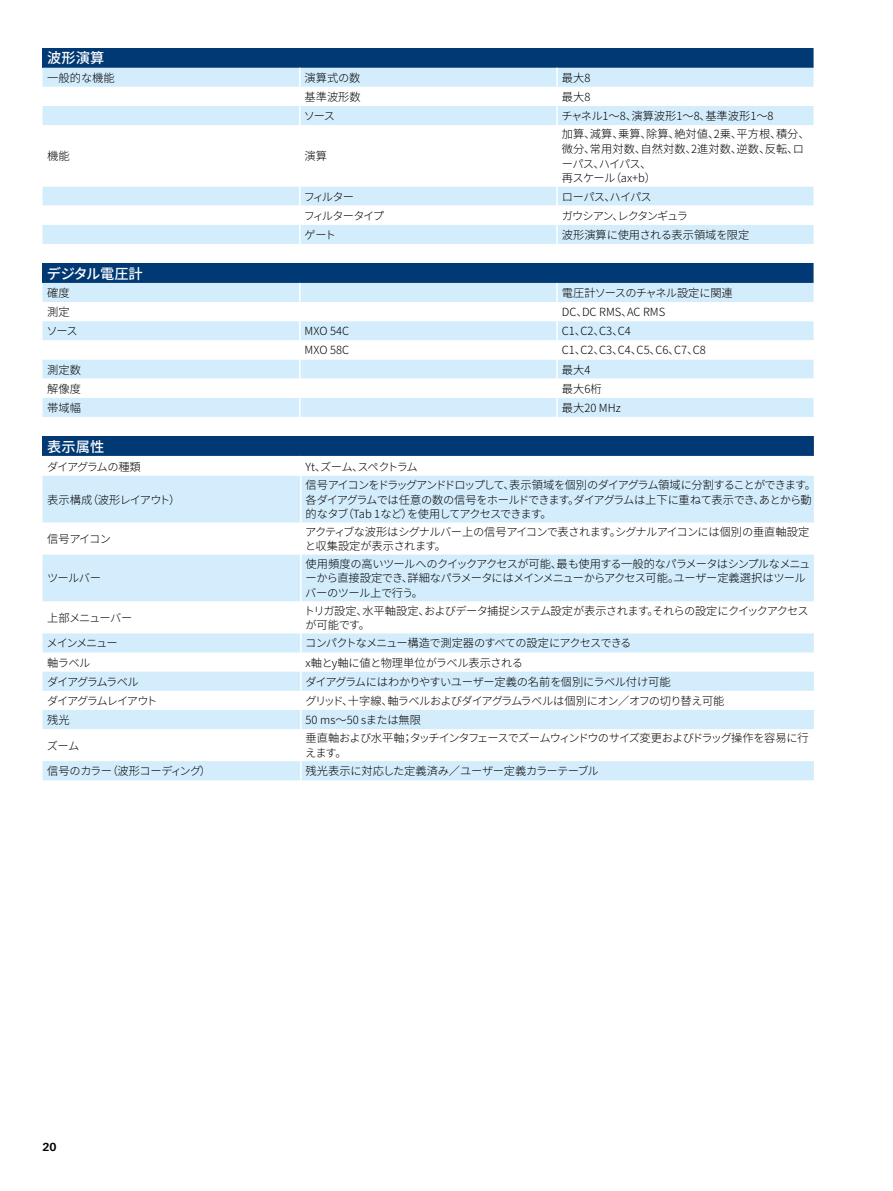
<style>
.page{position:relative;width:893px;height:1191px;background:#fff}
.page>*{position:absolute;margin:0;border:0;box-sizing:border-box;transform-origin:0 0}
.Tabellenueberschrift{font:500 14.25px "Source Han Sans JP";color:#fff}
.Tabellenueberschrift-2{font:500 14.25px "Source Han Sans JP";letter-spacing:-.025em;color:#fff}
.Tabelletext{font:300 11.25px/14.7px "Source Han Sans JP";letter-spacing:-.05em;color:#000}
.Tabelletext-2{font:300 11.25px/14.7px "Source Han Sans JP";color:#000}
.Tabelletext-3{font:300 11.25px/14.7px "Source Han Sans JP";letter-spacing:-.085em;color:#000}
.Tabelletext-4{font:300 11.25px/14.7px "Source Han Sans JP";letter-spacing:-.075em;color:#000}
.Tabelletext-5{font:300 11.25px "Source Han Sans JP";letter-spacing:-.03em;color:#000}
.Tabelletext-6{font:300 11.25px "Source Han Sans JP";letter-spacing:-.115em;color:#000}
.Tabelletext-7{font:300 11.25px "Source Han Sans JP";letter-spacing:-.02em;color:#000}
.Tabelletext-8{font:300 11.25px "Source Han Sans JP";letter-spacing:-.005em;color:#000}
.Tabelletext-9{font:300 11.25px "Source Han Sans JP";letter-spacing:-.09em;color:#000}
.Tabelletext-10{font:300 11.25px "Source Han Sans JP";letter-spacing:-.105em;color:#000}
.t1{font:700 11.25px "Linotype Univers 630";color:#000}
</style>
<div class="page">
<div style="left:43px;top:48px;width:771px;height:20px;background:#003973"></div>
<div style="left:43px;top:68px;width:771px;height:176px;background:#d4edfc"></div>
<svg style="left:43px;top:87px;width:771px;height:138px"></svg>
<svg style="left:299px;top:68px;width:2px;height:57px"></svg>
<svg style="left:556px;top:68px;width:2px;height:57px"></svg>
<hr style="left:299px;top:125px;width:2px;height:61px;background:#fff">
<hr style="left:556px;top:125px;width:2px;height:61px;background:#fff">
<hr style="left:299px;top:186px;width:2px;height:20px;background:#fff">
<hr style="left:556px;top:186px;width:2px;height:20px;background:#fff">
<svg style="left:299px;top:206px;width:2px;height:38px"></svg>
<svg style="left:556px;top:206px;width:2px;height:38px"></svg>
<div style="left:43px;top:263px;width:771px;height:20px;background:#003973"></div>
<div style="left:43px;top:283px;width:771px;height:134px;background:#d4edfc"></div>
<svg style="left:43px;top:302px;width:771px;height:96px"></svg>
<svg style="left:299px;top:283px;width:2px;height:95px"></svg>
<svg style="left:556px;top:283px;width:2px;height:95px"></svg>
<hr style="left:299px;top:378px;width:2px;height:20px;background:#fff">
<hr style="left:556px;top:378px;width:2px;height:20px;background:#fff">
<svg style="left:299px;top:398px;width:2px;height:19px"></svg>
<svg style="left:556px;top:398px;width:2px;height:19px"></svg>
<div style="left:43px;top:436px;width:772px;height:20px;background:#003973"></div>
<svg style="left:43px;top:476px;width:771px;height:304px;fill:#d4edfc"></svg>
<hr style="left:300px;top:476px;width:2px;height:46px;background:#fff">
<hr style="left:300px;top:522px;width:2px;height:32px;background:#fff">
<hr style="left:300px;top:554px;width:2px;height:47px;background:#fff">
<hr style="left:300px;top:601px;width:2px;height:32px;background:#fff">
<svg style="left:300px;top:633px;width:2px;height:38px"></svg>
<hr style="left:300px;top:671px;width:2px;height:20px;background:#fff">
<svg style="left:300px;top:691px;width:2px;height:38px"></svg>
<hr style="left:300px;top:729px;width:2px;height:32px;background:#fff">
<svg style="left:300px;top:761px;width:2px;height:19px"></svg>
<svg style="left:814px;top:436px;width:1px;height:20px"></svg>
<p class="Tabellenueberschrift" style="left:47px;top:50px;width:58px">波形演算</p>
<p class="Tabelletext" style="left:47px;top:71px;width:69px">一般的な機能</p>
<p class="Tabelletext" style="left:305px;top:71px;width:57px">演算式の数</p>
<p class="Tabelletext" style="left:562px;top:71px;width:30px">最大8</p>
<p class="Tabelletext" style="left:305px;top:90px;width:58px">基準波形数</p>
<p class="Tabelletext" style="left:562px;top:90px;width:30px">最大8</p>
<p class="Tabelletext" style="left:304px;top:109px;width:33px">ソース</p>
<p class="Tabelletext-2" style="left:561px;top:109px;width:214px">チャネル1～8、演算波形1～8、基準波形1～8</p>
<p class="Tabelletext" style="left:47px;top:149px;width:24px">機能</p>
<p class="Tabelletext" style="left:305px;top:149px;width:24px">演算</p>
<p class="Tabelletext-2" style="left:562px;top:127px;width:249px">加算、減算、乗算、除算、絶対値、2乗、平方根、積分、微分、常用対数、自然対数、2進対数、逆数、反転、ローパス、ハイパス、</p>
<p class="Tabelletext" style="left:562px;top:171px;width:96px">再スケール（ax+b）</p>
<p class="Tabelletext" style="left:304px;top:189px;width:52px">フィルター</p>
<p class="Tabelletext" style="left:562px;top:189px;width:91px">ローパス、ハイパス</p>
<p class="Tabelletext-6" style="left:304px;top:209px;width:82px">フィルタータイプ</p>
<p class="Tabelletext-6" style="left:562px;top:209px;width:128px">ガウシアン、レクタンギュラ</p>
<p class="Tabelletext" style="left:305px;top:227px;width:33px">ゲート</p>
<p class="Tabelletext-8" style="left:562px;top:228px;width:189px">波形演算に使用される表示領域を限定</p>
<p class="Tabellenueberschrift-2" style="left:47px;top:265px;width:97px">デジタル電圧計</p>
<p class="Tabelletext" style="left:47px;top:286px;width:24px">確度</p>
<p class="Tabelletext" style="left:562px;top:286px;width:173px">電圧計ソースのチャネル設定に関連</p>
<p class="Tabelletext" style="left:47px;top:305px;width:24px">測定</p>
<p class="Tabelletext-2" style="left:562px;top:305px;width:105px">DC、DC RMS、AC RMS</p>
<p class="Tabelletext" style="left:47px;top:324px;width:33px">ソース</p>
<p class="Tabelletext" style="left:305px;top:324px;width:46px">MXO 54C</p>
<p class="Tabelletext" style="left:562px;top:324px;width:71px">C1、C2、C3、C4</p>
<p class="Tabelletext" style="left:305px;top:343px;width:46px">MXO 58C</p>
<p class="Tabelletext-2" style="left:562px;top:343px;width:145px">C1、C2、C3、C4、C5、C6、C7、C8</p>
<p class="Tabelletext" style="left:47px;top:362px;width:35px">測定数</p>
<p class="Tabelletext" style="left:562px;top:362px;width:30px">最大4</p>
<p class="Tabelletext" style="left:47px;top:381px;width:35px">解像度</p>
<p class="Tabelletext" style="left:562px;top:381px;width:41px">最大6桁</p>
<p class="Tabelletext" style="left:47px;top:400px;width:35px">帯域幅</p>
<p class="Tabelletext" style="left:562px;top:400px;width:60px">最大20 MHz</p>
<p class="Tabellenueberschrift" style="left:47px;top:438px;width:58px">表示属性</p>
<p class="Tabelletext-10" style="left:47px;top:460px;width:95px">ダイアグラムの種類</p>
<p class="Tabelletext-9" style="left:306px;top:460px;width:114px">Yt、ズーム、スペクトラム</p>
<p class="Tabelletext" style="left:47px;top:492px;width:135px">表示構成（波形レイアウト）</p>
<p class="Tabelletext-3" style="left:306px;top:478px;width:512px">信号アイコンをドラッグアンドドロップして、表示領域を個別のダイアグラム領域に分割することができます。各ダイアグラムでは任意の数の信号をホールドできます。ダイアグラムは上下に重ねて表示でき、あとから動的なタブ（Tab 1など）を使用してアクセスできます。</p>
<p class="Tabelletext" style="left:47px;top:532px;width:65px">信号アイコン</p>
<p class="Tabelletext" style="left:305px;top:524px;width:506px">アクティブな波形はシグナルバー上の信号アイコンで表されます。シグナルアイコンには個別の垂直軸設定と収集設定が表示されます。</p>
<p class="Tabelletext" style="left:47px;top:571px;width:56px">ツールバー</p>
<p class="Tabelletext" style="left:305px;top:556px;width:507px">使用頻度の高いツールへのクイックアクセスが可能、最も使用する一般的なパラメータはシンプルなメニューから直接設定でき、詳細なパラメータにはメインメニューからアクセス可能。ユーザー定義選択はツールバーのツール上で行う。</p>
<p class="Tabelletext" style="left:47px;top:610px;width:86px">上部メニューバー</p>
<p class="Tabelletext" style="left:304px;top:603px;width:506px">トリガ設定、水平軸設定、およびデータ捕捉システム設定が表示されます。それらの設定にクイックアクセスが可能です。</p>
<p class="Tabelletext-6" style="left:47px;top:637px;width:72px">メインメニュー</p>
<p class="Tabelletext-4" style="left:305px;top:636px;width:328px">コンパクトなメニュー構造で測定器のすべての設定にアクセスできる</p>
<p class="Tabelletext" style="left:47px;top:655px;width:45px">軸ラベル</p>
<p class="Tabelletext-5" style="left:306px;top:656px;width:219px">x軸とy軸に値と物理単位がラベル表示される</p>
<p class="Tabelletext-6" style="left:47px;top:675px;width:93px">ダイアグラムラベル</p>
<p class="Tabelletext-5" style="left:305px;top:675px;width:367px">ダイアグラムにはわかりやすいユーザー定義の名前を個別にラベル付け可能</p>
<p class="Tabelletext-6" style="left:47px;top:694px;width:112px">ダイアグラムレイアウト</p>
<p class="Tabelletext" style="left:305px;top:693px;width:421px">グリッド、十字線、軸ラベルおよびダイアグラムラベルは個別にオン／オフの切り替え可能</p>
<p class="Tabelletext" style="left:47px;top:713px;width:24px">残光</p>
<p class="Tabelletext-2" style="left:306px;top:713px;width:117px">50 ms～50 sまたは無限</p>
<p class="Tabelletext" style="left:47px;top:738px;width:34px">ズーム</p>
<p class="Tabelletext-4" style="left:305px;top:731px;width:505px">垂直軸および水平軸；タッチインタフェースでズームウィンドウのサイズ変更およびドラッグ操作を容易に行えます。</p>
<p class="Tabelletext" style="left:47px;top:764px;width:165px">信号のカラー（波形コーディング）</p>
<p class="Tabelletext-7" style="left:306px;top:764px;width:295px">残光表示に対応した定義済み／ユーザー定義カラーテーブル</p>
<p class="t1" style="left:43px;top:1139px;width:16px">20</p>
</div>
